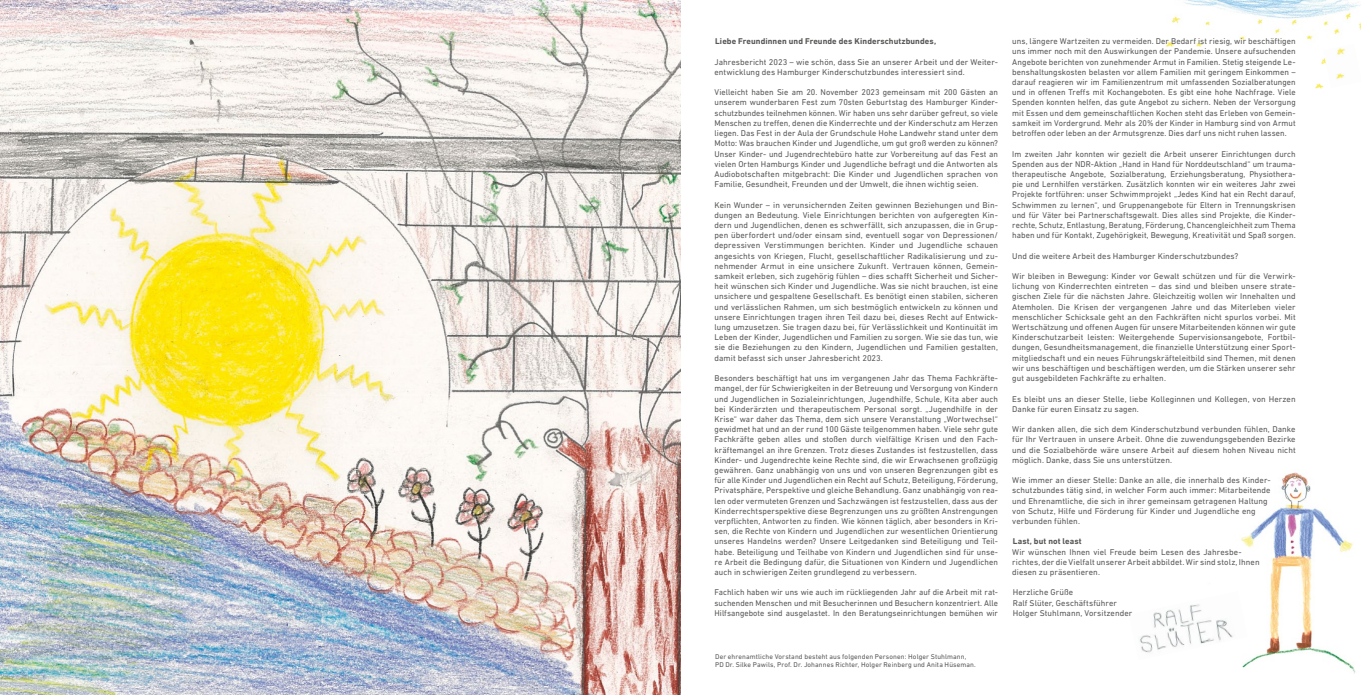
<style>
.page{position:relative;width:1361px;height:695px;background:#fff}
.page>*{position:absolute;margin:0;border:0;box-sizing:border-box;transform-origin:0 0}
.t1{font:8.5px/10.2px "DIN Next LT Pro";letter-spacing:.01em;color:#585857;text-align:justify}
.t2{font:700 8.5px "DIN Next LT Pro";letter-spacing:.015em;color:#585857}
.t3{font:7px/8.4px "DIN Next LT Pro";letter-spacing:.015em;color:#585857}
</style>
<div class="page">
<img style="left:1166px;top:0;width:195px;height:47px">
<img style="left:1315px;top:59px;width:8px;height:30px">
<img style="left:1323px;top:44px;width:38px;height:43px">
<img style="left:1241px;top:472px;width:114px;height:201px">
<img style="left:1140px;top:591px;width:107px;height:69px">
<img style="left:0;top:0;width:680px;height:694px">
<p class="t2" style="left:715px;top:36px;width:222px">Liebe Freundinnen und Freunde des Kinderschutzbundes,</p>
<p class="t1" style="left:714px;top:57px;width:285px">Jahresbericht 2023 – wie schön, dass Sie an unserer Arbeit und der Weiter&shy;entwicklung des Hamburger Kinderschutzbundes interessiert sind.</p>
<p class="t1" style="left:714px;top:87px;width:285px">Vielleicht haben Sie am 20. November 2023 gemeinsam mit 200 Gästen an unserem wunderbaren Fest zum 70sten Geburtstag des Hamburger Kinder&shy;schutzbundes teilnehmen können. Wir haben uns sehr darüber gefreut, so viele Menschen zu treffen, denen die Kinderrechte und der Kinderschutz am Herzen liegen. Das Fest in der Aula der Grundschule Hohe Landwehr stand unter dem Motto: Was brauchen Kinder und Jugendliche, um gut groß werden zu können?<br>Unser Kinder- und Jugendrechtebüro hatte zur Vorbereitung auf das Fest an vielen Orten Hamburgs Kinder und Jugendliche befragt und die Antworten als Audiobotschaften mitgebracht: Die Kinder und Jugendlichen sprachen von Familie, Gesundheit, Freunden und der Umwelt, die ihnen wichtig seien.</p>
<p class="t1" style="left:714px;top:199px;width:285px">Kein Wunder – in verunsichernden Zeiten gewinnen Beziehungen und Bin&shy;dungen an Bedeutung. Viele Einrichtungen berichten von aufgeregten Kin&shy;dern und Jugendlichen, denen es schwerfällt, sich anzupassen, die in Grup&shy;pen überfordert und/oder einsam sind, eventuell sogar von Depressionen/ depressiven Verstimmungen berichten. Kinder und Jugendliche schauen angesichts von Kriegen, Flucht, gesellschaftlicher Radikalisierung und zu&shy;nehmender Armut in eine unsichere Zukunft. Vertrauen können, Gemein&shy;samkeit erleben, sich zugehörig fühlen – dies schafft Sicherheit und Sicher&shy;heit wünschen sich Kinder und Jugendliche. Was sie nicht brauchen, ist eine unsichere und gespaltene Gesellschaft. Es benötigt einen stabilen, sicheren und verlässlichen Rahmen, um sich bestmöglich entwickeln zu können und unsere Einrichtungen tragen ihren Teil dazu bei, dieses Recht auf Entwick&shy;lung umzusetzen. Sie tragen dazu bei, für Verlässlichkeit und Kontinuität im Leben der Kinder, Jugendlichen und Familien zu sorgen. Wie sie das tun, wie sie die Beziehungen zu den Kindern, Jugendlichen und Familien gestalten, damit befasst sich unser Jahresbericht 2023.</p>
<p class="t1" style="left:714px;top:373px;width:285px">Besonders beschäftigt hat uns im vergangenen Jahr das Thema Fachkräfte&shy;mangel, der für Schwierigkeiten in der Betreuung und Versorgung von Kindern und Jugendlichen in Sozialeinrichtungen, Jugendhilfe, Schule, Kita aber auch bei Kinderärzten und therapeutischem Personal sorgt. „Jugendhilfe in der Krise“ war daher das Thema, dem sich unsere Veranstaltung „Wortwechsel“ gewidmet hat und an der rund 100 Gäste teilgenommen haben. Viele sehr gute Fachkräfte geben alles und stoßen durch vielfältige Krisen und den Fach&shy;kräftemangel an ihre Grenzen. Trotz dieses Zustandes ist festzustellen, dass Kinder- und Jugendrechte keine Rechte sind, die wir Erwachsenen großzügig gewähren. Ganz unabhängig von uns und von unseren Begrenzungen gibt es für alle Kinder und Jugendlichen ein Recht auf Schutz, Beteiligung, Förderung, Privatsphäre, Perspektive und gleiche Behandlung. Ganz unabhängig von rea&shy;len oder vermuteten Grenzen und Sachzwängen ist festzustellen, dass aus der Kinderrechtsperspektive diese Begrenzungen uns zu größten Anstrengungen verpflichten, Antworten zu finden. Wie können täglich, aber besonders in Kri&shy;sen, die Rechte von Kindern und Jugendlichen zur wesentlichen Orientierung unseres Handelns werden? Unsere Leitgedanken sind Beteiligung und Teil&shy;habe. Beteiligung und Teilhabe von Kindern und Jugendlichen sind für unse&shy;re Arbeit die Bedingung dafür, die Situationen von Kindern und Jugendlichen auch in schwierigen Zeiten grundlegend zu verbessern.</p>
<p class="t1" style="left:714px;top:587px;width:285px">Fachlich haben wir uns wie auch im rückliegenden Jahr auf die Arbeit mit rat&shy;suchenden Menschen und mit Besucherinnen und Besuchern konzentriert. Alle Hilfsangebote sind ausgelastet. In den Beratungseinrichtungen bemühen wir</p>
<p class="t1" style="left:1012px;top:36px;width:285px">uns, längere Wartzeiten zu vermeiden. Der Bedarf ist riesig, wir beschäftigen uns immer noch mit den Auswirkungen der Pandemie. Unsere aufsuchenden Angebote berichten von zunehmender Armut in Familien. Stetig steigende Le&shy;benshaltungskosten belasten vor allem Familien mit geringem Einkommen – darauf reagieren wir im Familienzentrum mit umfassenden Sozialberatungen und in offenen Treffs mit Kochangeboten. Es gibt eine hohe Nachfrage. Viele Spenden konnten helfen, das gute Angebot zu sichern. Neben der Versorgung mit Essen und dem gemeinschaftlichen Kochen steht das Erleben von Gemein&shy;samkeit im Vordergrund. Mehr als 20% der Kinder in Hamburg sind von Armut betroffen oder leben an der Armutsgrenze. Dies darf uns nicht ruhen lassen.</p>
<p class="t1" style="left:1012px;top:148px;width:285px">Im zweiten Jahr konnten wir gezielt die Arbeit unserer Einrichtungen durch Spenden aus der NDR-Aktion „Hand in Hand für Norddeutschland“ um trauma&shy;therapeutische Angebote, Sozialberatung, Erziehungsberatung, Physiothera&shy;pie und Lernhilfen verstärken. Zusätzlich konnten wir ein weiteres Jahr zwei Projekte fortführen: unser Schwimmprojekt „Jedes Kind hat ein Recht darauf, Schwimmen zu lernen“, und Gruppenangebote für Eltern in Trennungskrisen und für Väter bei Partnerschaftsgewalt. Dies alles sind Projekte, die Kinder&shy;rechte, Schutz, Entlastung, Beratung, Förderung, Chancengleichheit zum Thema haben und für Kontakt, Zugehörigkeit, Bewegung, Kreativität und Spaß sorgen.</p>
<p class="t1" style="left:1012px;top:250px;width:228px">Und die weitere Arbeit des Hamburger Kinderschutzbundes?</p>
<p class="t1" style="left:1012px;top:271px;width:285px">Wir bleiben in Bewegung: Kinder vor Gewalt schützen und für die Verwirk&shy;lichung von Kinderrechten eintreten – das sind und bleiben unsere strate&shy;gischen Ziele für die nächsten Jahre. Gleichzeitig wollen wir Innehalten und Atemholen. Die Krisen der vergangenen Jahre und das Miterleben vieler menschlicher Schicksale geht an den Fachkräften nicht spurlos vorbei. Mit Wertschätzung und offenen Augen für unsere Mitarbeitenden können wir gute Kinderschutzarbeit leisten: Weitergehende Supervisionsangebote, Fortbil&shy;dungen, Gesundheitsmanagement, die finanzielle Unterstützung einer Sport&shy;mitgliedschaft und ein neues Führungskräfteleitbild sind Themen, mit denen wir uns beschäftigen und beschäftigen werden, um die Stärken unserer sehr gut ausgebildeten Fachkräfte zu erhalten.</p>
<p class="t1" style="left:1012px;top:393px;width:285px">Es bleibt uns an dieser Stelle, liebe Kolleginnen und Kollegen, von Herzen<br>Danke für euren Einsatz zu sagen.</p>
<p class="t1" style="left:1012px;top:424px;width:285px">Wir danken allen, die sich dem Kinderschutzbund verbunden fühlen, Danke für Ihr Vertrauen in unsere Arbeit. Ohne die zuwendungsgebenden Bezirke und die Sozialbehörde wäre unsere Arbeit auf diesem hohen Niveau nicht möglich. Danke, dass Sie uns unterstützen.</p>
<p class="t1" style="left:1012px;top:475px;width:260px;text-align:left">Wie immer an dieser Stelle: Danke an alle, die innerhalb des Kinder&shy;schutzbundes tätig sind, in welcher Form auch immer: Mitarbeitende und Ehrenamtliche, die sich in ihrer gemeinsam getragenen Haltung von Schutz, Hilfe und Förderung für Kinder und Jugendliche eng verbunden fühlen.</p>
<p class="t2" style="left:1013px;top:536px;width:70px">Last, but not least</p>
<p class="t1" style="left:1012px;top:546px;width:249px;text-align:left">Wir wünschen Ihnen viel Freude beim Lesen des Jahresbe&shy;richtes, der die Vielfalt unserer Arbeit abbildet. Wir sind stolz, Ihnen diesen zu präsentieren.</p>
<p class="t1" style="left:1012px;top:587px;width:121px;text-align:left">Herzliche Grüße<br>Ralf Slüter, Geschäftsführer<br>Holger Stuhlmann, Vorsitzender</p>
<p class="t3" style="left:715px;top:651px;width:262px">Der ehrenamtliche Vorstand besteht aus folgenden Personen: Holger Stuhlmann,<br>PD Dr. Silke Pawils, Prof. Dr. Johannes Richter, Holger Reinberg und Anita Hüseman.</p>
</div>
